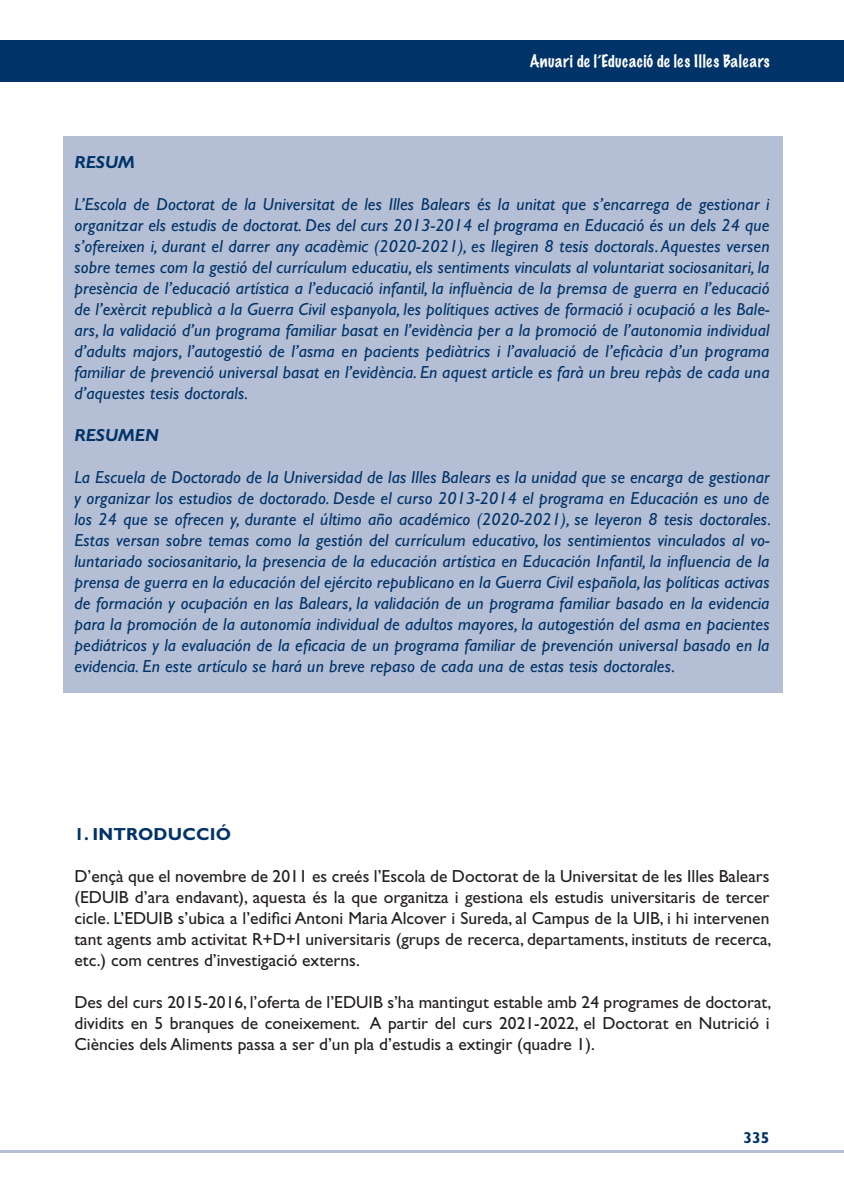
<style>
.page{position:relative;width:844px;height:1191px;background:#fff}
.page>*{position:absolute;margin:0;border:0;box-sizing:border-box;transform-origin:0 0}
.t1{font:italic 17.5px/21px "Gill Sans Std";letter-spacing:.01em;color:#003367;text-align:justify}
.t2{font:17.5px/21px "Gill Sans Std";color:#231f20;text-align:justify}
.t3{font:700 17.5px "Gill Sans Std";letter-spacing:.01em;color:#003367}
.t4{font:italic 700 17.5px "Gill Sans Std";color:#003367}
.t5{font:100 15.75px "Marker Felt";letter-spacing:.03em;color:#fff}
.t6{font:700 15.75px "Gill Sans Std";color:#003367}
</style>
<div class="page">
<hr style="left:0;top:1150px;width:843px;height:2px;background:#b4bed5">
<div style="left:0;top:40px;width:843px;height:42px;background:#003367"></div>
<div style="left:63px;top:136px;width:720px;height:557px;background:#b4bed5"></div>
<p class="t5" style="left:529px;top:49px;width:241px">Anuari de l’Educació de les Illes Balears</p>
<p class="t4" style="left:74px;top:152px;width:62px">RESUM</p>
<p class="t1" style="left:74px;top:194px;width:696px">L’Escola de Doctorat de la Universitat de les Illes Balears és la unitat que s’encarrega de gestionar i organitzar els estudis de doctorat. Des del curs 2013-2014 el programa en Educació és un dels 24 que s’ofereixen i, durant el darrer any acadèmic (2020-2021), es llegiren 8 tesis doctorals. Aquestes versen sobre temes com la gestió del currículum educatiu, els sentiments vinculats al voluntariat sociosanitari, la presència de l’educació artística a l’educació infantil, la influència de la premsa de guerra en l’educació de l’exèrcit republicà a la Guerra Civil espanyola, les polítiques actives de formació i ocupació a les Bale&shy;ars, la validació d’un programa familiar basat en l’evidència per a la promoció de l’autonomia individual d’adults majors, l’autogestió de l’asma en pacients pediàtrics i l’avaluació de l’eficàcia d’un programa familiar de prevenció universal basat en l’evidència. En aquest article es farà un breu repàs de cada una d’aquestes tesis doctorals.</p>
<p class="t4" style="left:74px;top:425px;width:86px">RESUMEN</p>
<p class="t1" style="left:74px;top:467px;width:698px">La Escuela de Doctorado de la Universidad de las Illes Balears es la unidad que se encarga de gestionar y organizar los estudios de doctorado. Desde el curso 2013-2014 el programa en Educación es uno de los 24 que se ofrecen y, durante el último año académico (2020-2021), se leyeron 8 tesis doctorales.<br>Estas versan sobre temas como la gestión del currículum educativo, los sentimientos vinculados al vo&shy;luntariado sociosanitario, la presencia de la educación artística en Educación Infantil, la influencia de la prensa de guerra en la educación del ejército republicano en la Guerra Civil española, las políticas activas de formación y ocupación en las Balears, la validación de un programa familiar basado en la evidencia para la promoción de la autonomía individual de adultos mayores, la autogestión del asma en pacientes pediátricos y la evaluación de la eficacia de un programa familiar de prevención universal basado en la evidencia. En este artículo se hará un breve repaso de cada una de estas tesis doctorales.</p>
<p class="t3" style="left:74px;top:824px;width:158px">1. INTRODUCCIÓ</p>
<p class="t2" style="left:74px;top:866px;width:698px">D’ençà que el novembre de 2011 es creés l’Escola de Doctorat de la Universitat de les Illes Balears (EDUIB d’ara endavant), aquesta és la que organitza i gestiona els estudis universitaris de tercer cicle. L’EDUIB s’ubica a l’edifici Antoni Maria Alcover i Sureda, al Campus de la UIB, i hi intervenen tant agents amb activitat R+D+I universitaris (grups de recerca, departaments, instituts de recerca, etc.) com centres d’investigació externs.</p>
<p class="t2" style="left:74px;top:992px;width:698px">Des del curs 2015-2016, l’oferta de l’EDUIB s’ha mantingut estable amb 24 programes de doctorat, dividits en 5 branques de coneixement. A partir del curs 2021-2022, el Doctorat en Nutrició i Ciències dels Aliments passa a ser d’un pla d’estudis a extingir (quadre 1).</p>
<p class="t6" style="left:743px;top:1128px;width:28px">335</p>
</div>
